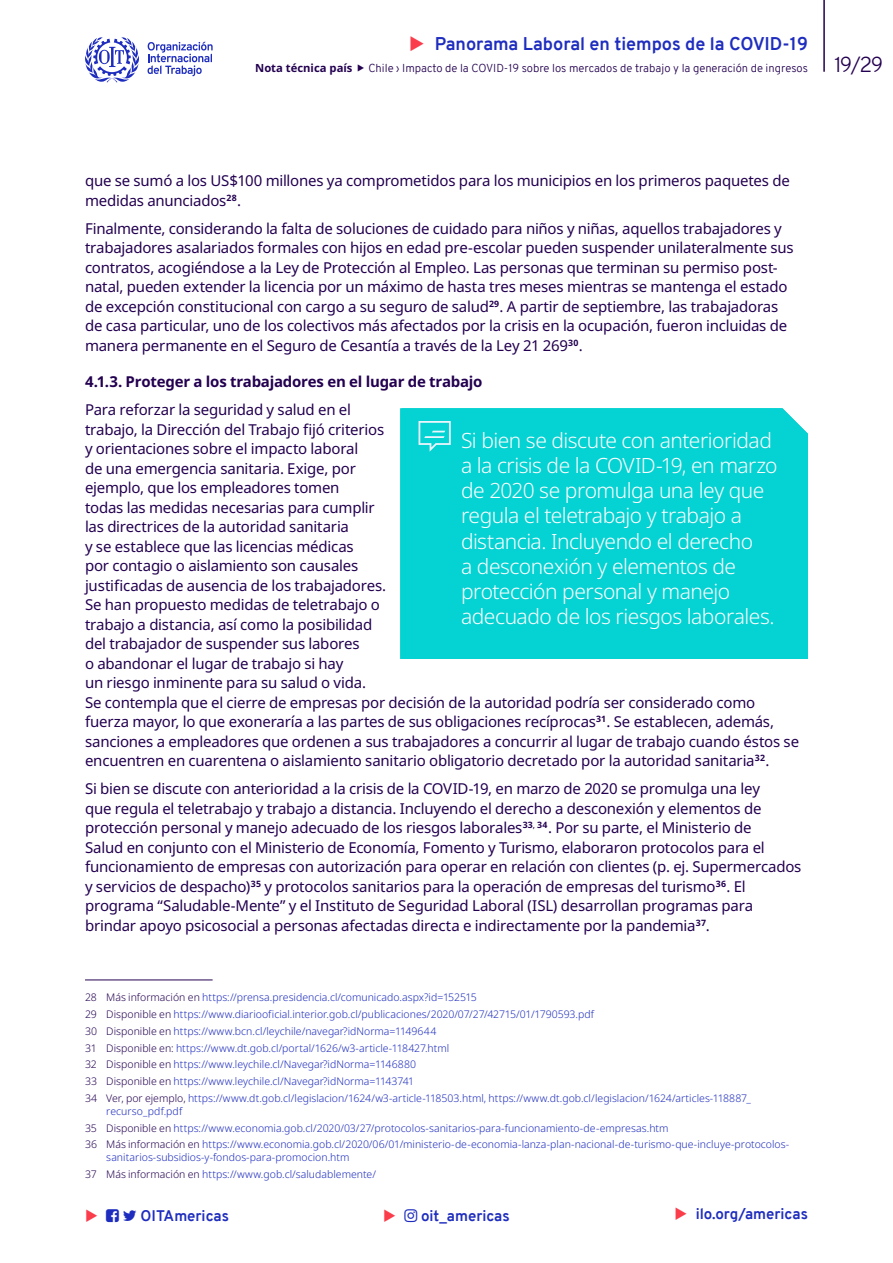
<style>
.page{position:relative;width:893px;height:1263px;background:#fff}
.page>*{position:absolute;margin:0;border:0;box-sizing:border-box;transform-origin:0 0}
.t1{font:300 21px/25.2px "Noto Sans";letter-spacing:-.025em;color:#fff}
.t2{font:300 21px "Overpass";color:#230050}
.t3{font:700 18px "Overpass";color:#1e2dbe}
.t4{font:15px/19.5px "Noto Sans";letter-spacing:-.015em;color:#230050}
.t5{font:700 15px "Noto Sans";letter-spacing:-.015em;color:#230050}
.t6{font:700 15px "Overpass";color:#1e2dbe}
.t7{font:300 11.25px "Overpass";color:#230050}
.t8{font:700 11.25px "Noto Sans";color:#230050}
.t9{font:300 10.5px/16.8px "Noto Sans";color:#1e2dbe}
.s1{color:#230050}
</style>
<div class="page">
<hr style="left:85px;top:979px;width:128px;height:1px;background:#230050">
<div style="left:401px;top:408px;width:407px;height:251px;background:#05d2d2"></div>
<svg style="left:418px;top:421px;width:33px;height:31px"></svg>
<svg style="left:148px;top:42px;width:65px;height:34px"></svg>
<svg style="left:85px;top:37px;width:54px;height:45px"></svg>
<hr style="left:823px;top:0;width:2px;height:72px;background:#230050">
<p class="t3" style="left:435px;top:31px;width:375px">Panorama Laboral en tiempos de la COVID-19</p>
<p class="t8" style="left:255px;top:60px;width:99px">Nota técnica país</p>
<p class="t7" style="left:368px;top:60px;width:441px">Chile › Impacto de la COVID-19 sobre los mercados de trabajo y la generación de ingresos</p>
<h1 class="t2" style="left:834px;top:49px;width:50px">19/29</h1>
<p class="t4" style="left:85px;top:171px;width:706px">que se sumó a los US$100 millones ya comprometidos para los municipios en los primeros paquetes de medidas anunciados<sup>28</sup>.</p>
<p class="t4" style="left:85px;top:219px;width:710px">Finalmente, considerando la falta de soluciones de cuidado para niños y niñas, aquellos trabajadores y trabajadores asalariados formales con hijos en edad pre-escolar pueden suspender unilateralmente sus contratos, acogiéndose a la Ley de Protección al Empleo. Las personas que terminan su permiso post&shy;natal, pueden extender la licencia por un máximo de hasta tres meses mientras se mantenga el estado de excepción constitucional con cargo a su seguro de salud<sup>29</sup>. A partir de septiembre, las trabajadoras de casa particular, uno de los colectivos más afectados por la crisis en la ocupación, fueron incluidas de manera permanente en el Seguro de Cesantía a través de la Ley 21 269<sup>30</sup>.</p>
<p class="t5" style="left:85px;top:371px;width:399px">4.1.3. Proteger a los trabajadores en el lugar de trabajo</p>
<p class="t4" style="left:85px;top:400px;width:716px">Para reforzar la seguridad y salud en el<br>trabajo, la Dirección del Trabajo fijó criterios<br>y orientaciones sobre el impacto laboral<br>de una emergencia sanitaria. Exige, por<br>ejemplo, que los empleadores tomen<br>todas las medidas necesarias para cumplir<br>las directrices de la autoridad sanitaria<br>y se establece que las licencias médicas<br>por contagio o aislamiento son causales<br>justificadas de ausencia de los trabajadores.<br>Se han propuesto medidas de teletrabajo o<br>trabajo a distancia, así como la posibilidad<br>del trabajador de suspender sus labores<br>o abandonar el lugar de trabajo si hay<br>un riesgo inminente para su salud o vida.<br>Se contempla que el cierre de empresas por decisión de la autoridad podría ser considerado como fuerza mayor, lo que exoneraría a las partes de sus obligaciones recíprocas<sup>31</sup>. Se establecen, además, sanciones a empleadores que ordenen a sus trabajadores a concurrir al lugar de trabajo cuando éstos se encuentren en cuarentena o aislamiento sanitario obligatorio decretado por la autoridad sanitaria<sup>32</sup>.</p>
<p class="t4" style="left:85px;top:779px;width:718px">Si bien se discute con anterioridad a la crisis de la COVID-19, en marzo de 2020 se promulga una ley<br>que regula el teletrabajo y trabajo a distancia. Incluyendo el derecho a desconexión y elementos de protección personal y manejo adecuado de los riesgos laborales<sup>33</sup><sup>,</sup> <sup>34</sup>. Por su parte, el Ministerio de<br>Salud en conjunto con el Ministerio de Economía, Fomento y Turismo, elaboraron protocolos para el funcionamiento de empresas con autorización para operar en relación con clientes (p. ej. Supermercados y servicios de despacho)<sup>35</sup> y protocolos sanitarios para la operación de empresas del turismo<sup>36</sup>. El programa “Saludable-Mente” y el Instituto de Seguridad Laboral (ISL) desarrollan programas para brindar apoyo psicosocial a personas afectadas directa e indirectamente por la pandemia<sup>37</sup>.</p>
<p class="t1" style="left:461px;top:428px;width:318px">Si bien se discute con anterioridad a la crisis de la COVID-19, en marzo de 2020 se promulga una ley que regula el teletrabajo y trabajo a distancia. Incluyendo el derecho<br>a desconexión y elementos de protección personal y manejo adecuado de los riesgos laborales.</p>
<p class="t9" style="left:85px;top:989px;width:667px"><span class="s1">28 Más información en</span> https://prensa.presidencia.cl/comunicado.aspx?id=152515<br><span class="s1">29 Disponible en</span> https://www.diariooficial.interior.gob.cl/publicaciones/2020/07/27/42715/01/1790593.pdf<br><span class="s1">30 Disponible en</span> https://www.bcn.cl/leychile/navegar?idNorma=1149644<br><span class="s1">31 Disponible en:</span> https://www.dt.gob.cl/portal/1626/w3-article-118427.html<br><span class="s1">32 Disponible en</span> https://www.leychile.cl/Navegar?idNorma=1146880<br><span class="s1">33 Disponible en</span> https://www.leychile.cl/Navegar?idNorma=1143741<br><span class="s1">34 Ver, por ejemplo,</span> https://www.dt.gob.cl/legislacion/1624/w3-article-118503.html, https://www.dt.gob.cl/legislacion/1624/articles-118887_</p>
<p class="t9" style="left:85px;top:1103px;width:706px;text-indent:21px">recurso_pdf.pdf<br><span class="s1">35 Disponible en</span> https://www.economia.gob.cl/2020/03/27/protocolos-sanitarios-para-funcionamiento-de-empresas.htm<br><span class="s1">36 Más información en</span> https://www.economia.gob.cl/2020/06/01/ministerio-de-economia-lanza-plan-nacional-de-turismo-que-incluye-protocolos-</p>
<p class="t9" style="left:85px;top:1149px;width:293px;text-align:center">sanitarios-subsidios-y-fondos-para-promocion.htm<br><span class="s1">37 Más información en</span> https://www.gob.cl/saludablemente/</p>
<p class="t6" style="left:141px;top:1204px;width:90px">OITAmericas</p>
<p class="t6" style="left:696px;top:1203px;width:114px">ilo.org/americas</p>
<p class="t6" style="left:421px;top:1204px;width:90px">oit_americas</p>
</div>
